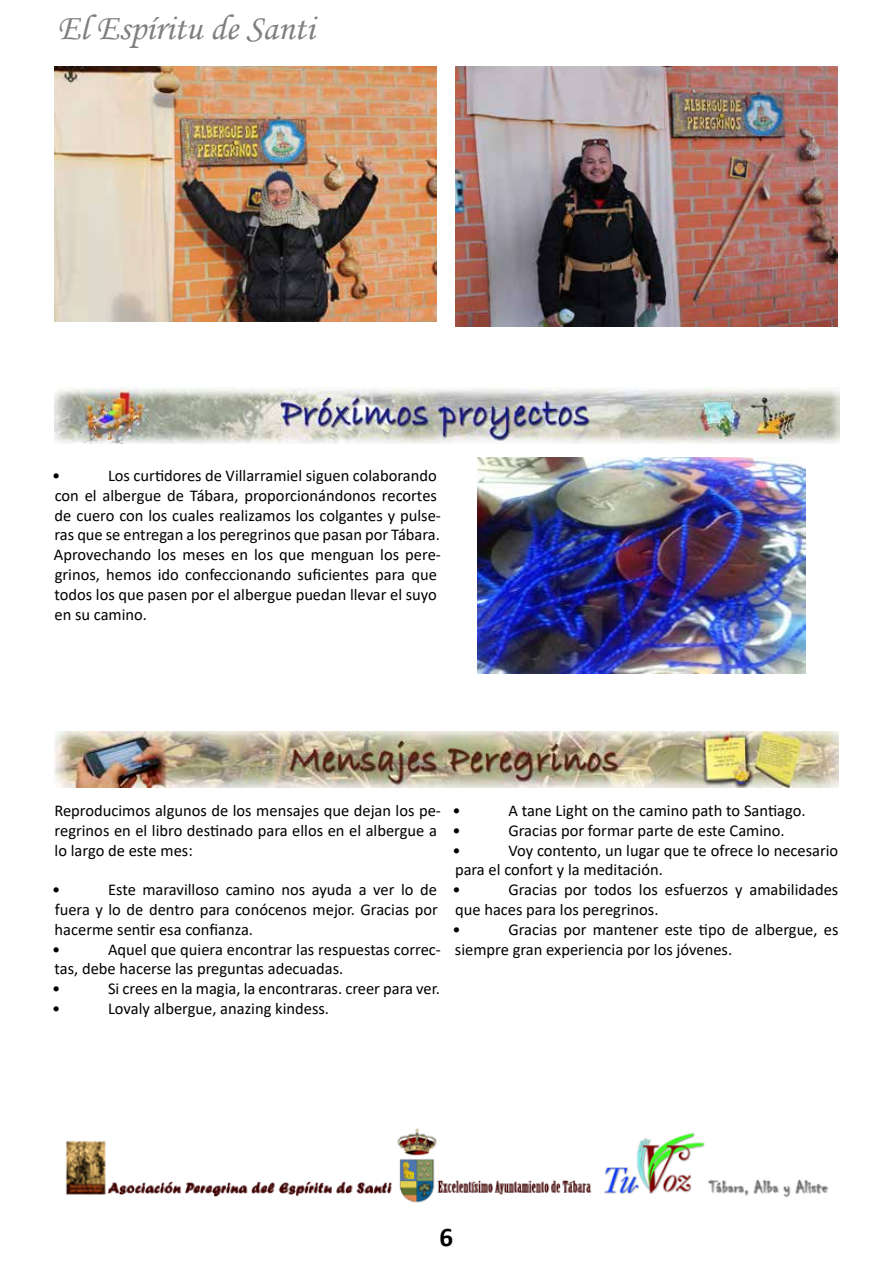
<style>
.page{position:relative;width:893px;height:1263px;background:#fff}
.page>*{position:absolute;margin:0;border:0;box-sizing:border-box;transform-origin:0 0}
.t1{font:36px "Monotype Corsiva";color:#808080}
.t2{font:700 27px "Calibri";color:#000}
.t3{font:16.5px/19.8px "Calibri";color:#000}
</style>
<div class="page">
<img style="left:65px;top:1128px;width:764px;height:75px">
<img style="left:54px;top:731px;width:785px;height:56px">
<img style="left:54px;top:387px;width:785px;height:56px">
<img style="left:54px;top:66px;width:383px;height:255px">
<img style="left:455px;top:66px;width:382px;height:261px">
<img style="left:477px;top:457px;width:329px;height:216px">
<h1 class="t1" style="left:57px;top:7px;width:259px">El Espíritu de Santi</h1>
<p class="t3" style="left:54px;top:465px;width:389px;text-indent:54px">Los curtidores de Villarramiel siguen colaborando con el albergue de Tábara, proporcionándonos recortes de cuero con los cuales realizamos los colgantes y pulse&shy;ras que se entregan a los peregrinos que pasan por Tábara.<br>Aprovechando los meses en los que menguan los pere&shy;grinos, hemos ido confeccionando suficientes para que todos los que pasen por el albergue puedan llevar el suyo en su camino.</p>
<p class="t3" style="left:52px;top:465px;width:10px">•</p>
<p class="t3" style="left:54px;top:800px;width:388px">Reproducimos algunos de los mensajes que dejan los pe&shy;regrinos en el libro destinado para ellos en el albergue a lo largo de este mes:</p>
<p class="t3" style="left:52px;top:879px;width:10px">•</p>
<p class="t3" style="left:52px;top:879px;width:387px;text-indent:56px">Este maravilloso camino nos ayuda a ver lo de fuera y lo de dentro para conócenos mejor. Gracias por hacerme sentir esa confianza.<br>•</p>
<p class="t3" style="left:52px;top:939px;width:390px;text-indent:56px">Aquel que quiera encontrar las respuestas correc&shy;tas, debe hacerse las preguntas adecuadas.<br>•</p>
<p class="t3" style="left:108px;top:978px;width:333px">Si crees en la magia, la encontraras. creer para ver.</p>
<p class="t3" style="left:52px;top:998px;width:10px">•</p>
<p class="t3" style="left:108px;top:998px;width:223px">Lovaly albergue, anazing kindess.</p>
<p class="t3" style="left:452px;top:800px;width:10px">•</p>
<p class="t3" style="left:508px;top:800px;width:299px">A tane Light on the camino path to Santiago.</p>
<p class="t3" style="left:452px;top:820px;width:10px">•</p>
<p class="t3" style="left:508px;top:820px;width:278px">Gracias por formar parte de este Camino.</p>
<p class="t3" style="left:452px;top:840px;width:10px">•</p>
<p class="t3" style="left:452px;top:840px;width:387px;text-indent:56px">Voy contento, un lugar que te ofrece lo necesario para el confort y la meditación.<br>•</p>
<p class="t3" style="left:452px;top:879px;width:387px;text-indent:56px">Gracias por todos los esfuerzos y amabilidades que haces para los peregrinos.<br>•</p>
<p class="t3" style="left:455px;top:919px;width:385px;text-indent:53px">Gracias por mantener este tipo de albergue, es siempre gran experiencia por los jóvenes.</p>
<h2 class="t2" style="left:440px;top:1218px;width:15px">6</h2>
</div>
